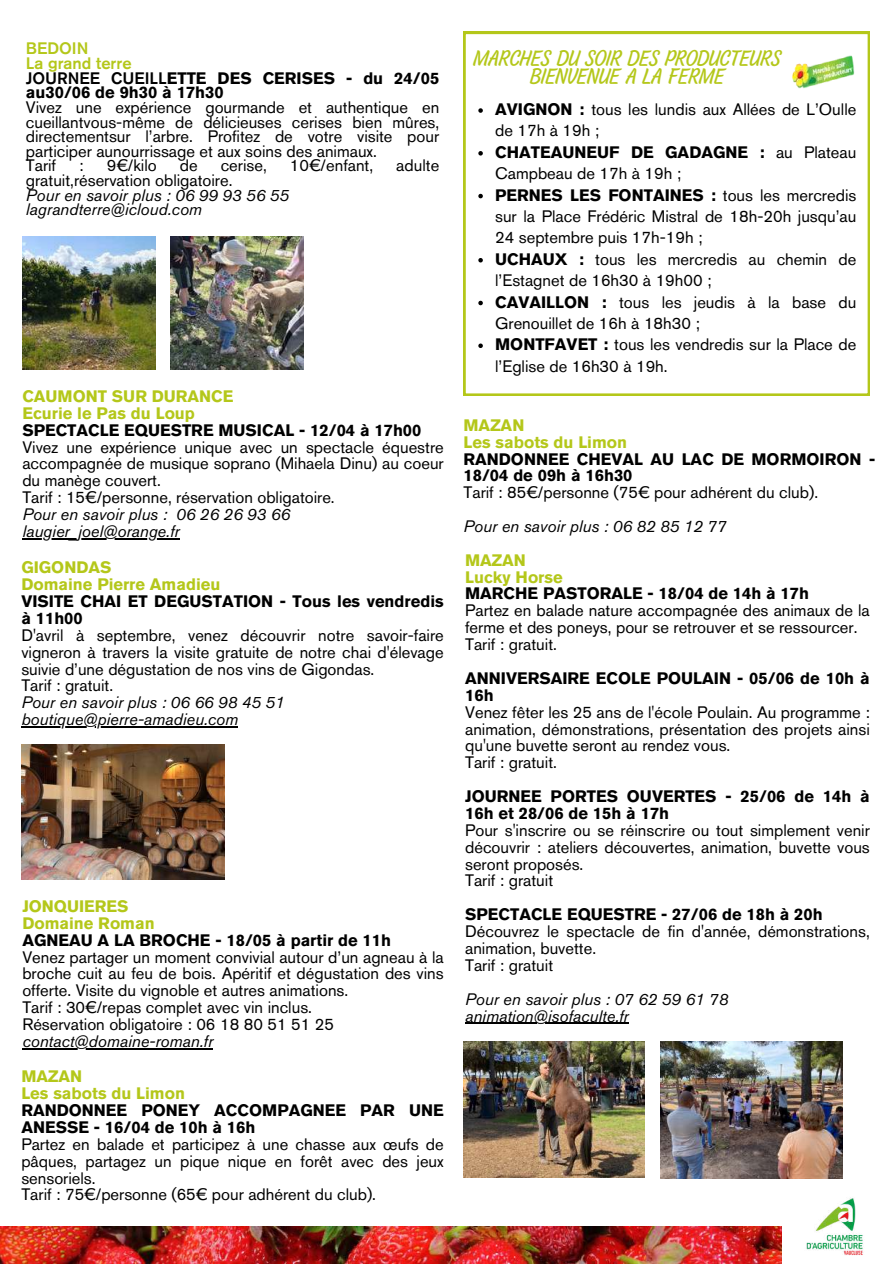
<style>
.page{position:relative;width:894px;height:1264px;background:#fff}
.page>*{position:absolute;margin:0;border:0;box-sizing:border-box;transform-origin:0 0}
.t1{font:21px/18px "Beach Bar";color:#b4c71a;text-align:center}
.t2{font:16.5px/16.8px "Akzidenz Grotesk Std";color:#000}
.t3{font:700 16.5px/16.8px "Akzidenz Grotesk Std";color:#000}
.t4{font:italic 16.5px/16.8px "Akzidenz Grotesk Std";color:#000}
.t5{font:700 16.5px/16.8px "Akzidenz Grotesk Std";color:#b4c71a}
.s1{font-weight:500;color:#b4c71a}
.s2{font-weight:500}
.s3{font-weight:700}
</style>
<div class="page">
<svg style="left:463px;top:32px;width:406px;height:363px"></svg>
<img style="left:0;top:1226px;width:781px;height:37px">
<img style="left:806px;top:1197px;width:57px;height:59px">
<img style="left:790px;top:53px;width:69px;height:38px">
<img style="left:171px;top:236px;width:132px;height:133px">
<img style="left:22px;top:236px;width:133px;height:133px">
<img style="left:21px;top:744px;width:203px;height:135px">
<img style="left:463px;top:1041px;width:181px;height:136px">
<img style="left:660px;top:1041px;width:182px;height:137px">
<svg style="left:478px;top:108px;width:4px;height:5px"></svg>
<svg style="left:478px;top:151px;width:4px;height:4px"></svg>
<svg style="left:478px;top:194px;width:4px;height:4px"></svg>
<svg style="left:478px;top:258px;width:4px;height:4px"></svg>
<svg style="left:478px;top:301px;width:4px;height:4px"></svg>
<svg style="left:478px;top:343px;width:4px;height:5px"></svg>
<hr style="left:22px;top:1048px;width:191px;height:1px;background:#000">
<hr style="left:21px;top:726px;width:217px;height:1px;background:#000">
<hr style="left:22px;top:538px;width:158px;height:1px;background:#000">
<hr style="left:465px;top:1022px;width:163px;height:1px;background:#000">
<p class="t3" style="left:26px;top:41px;width:415px;line-height:14.7px"><span class="s1">BEDOIN<br>La grand terre<br></span><span class="s2">JOURNEE CUEILL</span>ETTE DES CERISES - du 24/05 au30/06 de 9h30 à 17h30</p>
<p class="t2" style="left:26px;top:100px;width:415px;line-height:14.7px">Vivez une expérience gourmande et authentique en cueillantvous-même de délicieuses cerises bien mûres, directementsur l’arbre. Profitez de votre visite pour participer aunourrissage et aux soins des animaux.<br>Tarif</p>
<p class="t2" style="left:79px;top:157px;width:6px">:</p>
<p class="t2" style="left:107px;top:157px;width:51px">9€/kilo</p>
<p class="t2" style="left:180px;top:157px;width:19px">de</p>
<p class="t2" style="left:221px;top:157px;width:48px">cerise,</p>
<p class="t2" style="left:290px;top:157px;width:85px">10€/enfant,</p>
<p class="t2" style="left:396px;top:157px;width:44px">adulte</p>
<p class="t2" style="left:26px;top:172px;width:208px">gratuit,réservation obligatoire.</p>
<p class="t4" style="left:26px;top:187px;width:265px;line-height:14.7px">Pour en savoir plus : 06 99 93 56 55 lagrandterre@icloud.com</p>
<p class="t5" style="left:22px;top:388px;width:213px">CAUMONT SUR DURANCE<br>Ecurie le Pas du Loup</p>
<p class="t3" style="left:22px;top:421px;width:400px">SPECTACLE EQUESTRE MUSICAL - 12/04 à 17h00</p>
<p class="t2" style="left:22px;top:438px;width:423px">Vivez une expérience unique avec un spectacle équestre accompagnée de musique soprano (Mihaela Dinu) au coeur du manège couvert.<br>Tarif : 15€/personne, réservation obligatoire.</p>
<p class="t4" style="left:22px;top:506px;width:269px">Pour en savoir plus : 06 26 26 93 66 laugier_joel@orange.fr</p>
<p class="t5" style="left:21px;top:559px;width:200px">GIGONDAS<br>Domaine Pierre Amadieu</p>
<p class="t3" style="left:21px;top:593px;width:424px">VISITE CHAI ET DEGUSTATION - Tous les vendredis à 11h00</p>
<p class="t2" style="left:21px;top:626px;width:424px">D'avril à septembre, venez découvrir notre savoir-faire vigneron à travers la visite gratuite de notre chai d'élevage suivie d’une dégustation de nos vins de Gigondas.<br>Tarif : gratuit.</p>
<p class="t4" style="left:21px;top:694px;width:265px">Pour en savoir plus : 06 66 98 45 51 boutique@pierre-amadieu.com</p>
<p class="t5" style="left:22px;top:897px;width:134px">JONQUIERES<br>Domaine Roman</p>
<p class="t3" style="left:22px;top:931px;width:370px">AGNEAU A LA BROCHE - 18/05 à partir de 11h</p>
<p class="t2" style="left:22px;top:948px;width:423px">Venez partager un moment convivial autour d’un agneau à la broche cuit au feu de bois. Apéritif et dégustation des vins offerte. Visite du vignoble et autres animations.<br>Tarif : 30€/repas complet avec vin inclus.<br>Réservation obligatoire : 06 18 80 51 51 25</p>
<p class="t4" style="left:22px;top:1032px;width:192px">contact@domaine-roman.fr</p>
<p class="t5" style="left:21px;top:1068px;width:165px">MAZAN<br>Les sabots du Limon</p>
<p class="t3" style="left:21px;top:1101px;width:424px">RANDONNEE PONEY ACCOMPAGNEE PAR UNE<br>ANESSE - 16/04 de 10h à 16h</p>
<p class="t2" style="left:21px;top:1135px;width:424px">Partez en balade et participez à une chasse aux œufs de pâques, partagez un pique nique en forêt avec des jeux sensoriels.<br>Tarif : 75€/personne (65€ pour adhérent du club).</p>
<p class="t1" style="left:473px;top:50px;width:308px">MARCHES DU SOIR DES PRODUCTEURS<br>BIENVENUE A LA FERME</p>
<p class="t2" style="left:495px;top:98px;width:362px;line-height:21.3px"><span class="s3">AVIGNON :</span> tous les lundis aux Allées de L’Oulle de 17h à 19h ;<br><span class="s3">CHATEAUNEUF DE GADAGNE :</span> au Plateau Campbeau de 17h à 19h ;<br><span class="s3">PERNES LES FONTAINES :</span> tous les mercredis sur la Place Frédéric Mistral de 18h-20h jusqu’au 24 septembre puis 17h-19h ;<br><span class="s3">UCHAUX :</span> tous les mercredis au chemin de l’Estagnet de 16h30 à 19h00 ;<br><span class="s3">CAVAILLON :</span> tous les jeudis à la base du Grenouillet de 16h à 18h30 ;<br><span class="s3">MONTFAVET :</span> tous les vendredis sur la Place de l’Eglise de 16h30 à 19h.</p>
<p class="t5" style="left:463px;top:416px;width:165px">MAZAN<br>Les sabots du Limon</p>
<p class="t3" style="left:463px;top:450px;width:413px">RANDONNEE CHEVAL AU LAC DE MORMOIRON -<br>18/04 de 09h à 16h30</p>
<p class="t2" style="left:463px;top:484px;width:356px">Tarif : 85€/personne (75€ pour adhérent du club).</p>
<p class="t4" style="left:463px;top:518px;width:265px">Pour en savoir plus : 06 82 85 12 77</p>
<p class="t5" style="left:465px;top:551px;width:99px">MAZAN<br>Lucky Horse</p>
<p class="t3" style="left:465px;top:585px;width:345px">MARCHE PASTORALE - 18/04 de 14h à 17h</p>
<p class="t2" style="left:465px;top:602px;width:406px">Partez en balade nature accompagnée des animaux de la ferme et des poneys, pour se retrouver et se ressourcer.<br>Tarif : gratuit.</p>
<p class="t3" style="left:465px;top:669px;width:406px">ANNIVERSAIRE ECOLE POULAIN - 05/06 de 10h à<br>16h</p>
<p class="t2" style="left:465px;top:703px;width:406px">Venez fêter les 25 ans de l'école Poulain. Au programme : animation, démonstrations, présentation des projets ainsi qu'une buvette seront au rendez vous.<br>Tarif : gratuit.</p>
<p class="t3" style="left:465px;top:788px;width:406px">JOURNEE PORTES OUVERTES - 25/06 de 14h à<br>16h et 28/06 de 15h à 17h</p>
<p class="t2" style="left:465px;top:821px;width:406px">Pour s'inscrire ou se réinscrire ou tout simplement venir découvrir : ateliers découvertes, animation, buvette vous seront proposés.<br>Tarif : gratuit</p>
<p class="t3" style="left:465px;top:906px;width:359px">SPECTACLE EQUESTRE - 27/06 de 18h à 20h</p>
<p class="t2" style="left:465px;top:922px;width:406px">Découvrez le spectacle de fin d'année, démonstrations, animation, buvette.<br>Tarif : gratuit</p>
<p class="t4" style="left:465px;top:990px;width:265px">Pour en savoir plus : 07 62 59 61 78 animation@isofaculte.fr</p>
</div>
